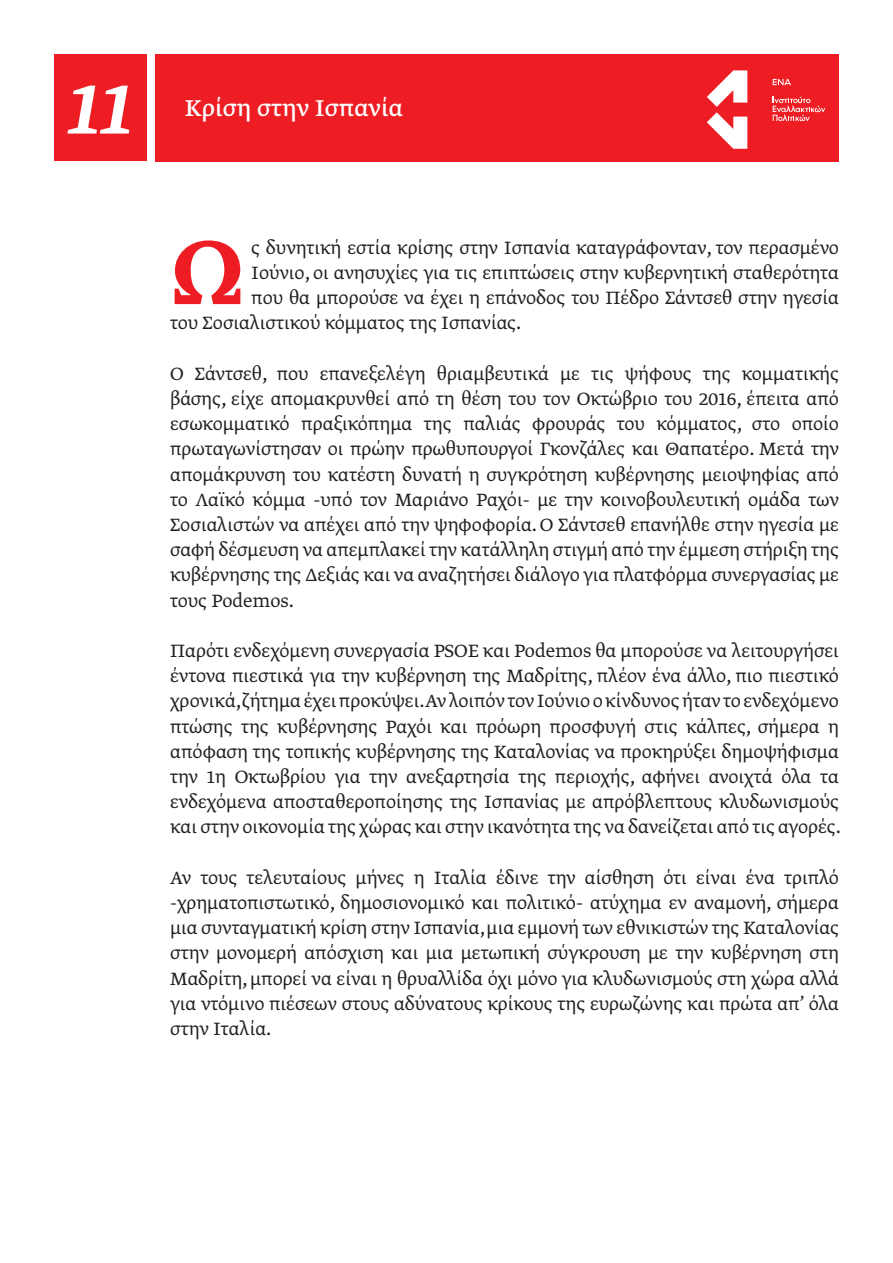
<style>
.page{position:relative;width:893px;height:1263px;background:#fff}
.page>*{position:absolute;margin:0;border:0;box-sizing:border-box;transform-origin:0 0}
.t1{font:500 107.4px "Greta Text Pro";color:#ee1d23}
.t2{font:italic 500 84.9px "Greta Text Pro";color:#fff}
.t3{font:27px "Greta Text Pro";color:#fff}
.t4{font:300 21px/25.2px "Greta Text Pro";color:#231f20;text-align:justify}
</style>
<div class="page">
<div style="left:54px;top:54px;width:93px;height:107px;background:#ee1d23"></div>
<div style="left:155px;top:54px;width:684px;height:108px;background:#ee1d23"></div>
<svg style="left:773px;top:79px;width:18px;height:6px"></svg>
<svg style="left:707px;top:70px;width:40px;height:79px"></svg>
<svg style="left:773px;top:97px;width:52px;height:24px"></svg>
<h2 class="t2" style="left:66px;top:54px;width:66px">11</h2>
<p class="t3" style="left:185px;top:91px;width:220px">Κρίση στην Ισπανία</p>
<h1 class="t1" style="left:170px;top:203px;width:76px">Ω</h1>
<p class="t4" style="left:251px;top:236px;width:589px">ς δυνητική εστία κρίσης στην Ισπανία καταγράφονταν, τον περασμένο</p>
<p class="t4" style="left:251px;top:261px;width:589px">Ιούνιο, οι ανησυχίες για τις επιπτώσεις στην κυβερνητική σταθερότητα</p>
<p class="t4" style="left:251px;top:286px;width:589px">που θα μπορούσε να έχει η επάνοδος του Πέδρο Σάντσεθ στην ηγεσία</p>
<p class="t4" style="left:170px;top:311px;width:353px">του Σοσιαλιστικού κόμματος της Ισπανίας.</p>
<p class="t4" style="left:170px;top:362px;width:670px">Ο Σάντσεθ, που επανεξελέγη θριαμβευτικά με τις ψήφους της κομματικής βάσης, είχε απομακρυνθεί από τη θέση του τον Οκτώβριο του 2016, έπειτα από εσωκομματικό πραξικόπημα της παλιάς φρουράς του κόμματος, στο οποίο πρωταγωνίστησαν οι πρώην πρωθυπουργοί Γκονζάλες και Θαπατέρο. Μετά την απομάκρυνση του κατέστη δυνατή η συγκρότηση κυβέρνησης μειοψηφίας από το Λαϊκό κόμμα -υπό τον Μαριάνο Ραχόι- με την κοινοβουλευτική ομάδα των Σοσιαλιστών να απέχει από την ψηφοφορία. Ο Σάντσεθ επανήλθε στην ηγεσία με σαφή δέσμευση να απεμπλακεί την κατάλληλη στιγμή από την έμμεση στήριξη της κυβέρνησης της Δεξιάς και να αναζητήσει διάλογο για πλατφόρμα συνεργασίας με τους Podemos.</p>
<p class="t4" style="left:170px;top:639px;width:672px">Παρότι ενδεχόμενη συνεργασία PSOE και Podemos θα μπορούσε να λειτουργήσει έντονα πιεστικά για την κυβέρνηση της Μαδρίτης, πλέον ένα άλλο, πιο πιεστικό χρονικά,ζήτημα έχει προκύψει.Αν λοιπόν τον Ιούνιο ο κίνδυνος ήταν το ενδεχόμενο πτώσης της κυβέρνησης Ραχόι και πρόωρη προσφυγή στις κάλπες, σήμερα η απόφαση της τοπικής κυβέρνησης της Καταλονίας να προκηρύξει δημοψήφισμα την 1η Οκτωβρίου για την ανεξαρτησία της περιοχής, αφήνει ανοιχτά όλα τα ενδεχόμενα αποσταθεροποίησης της Ισπανίας με απρόβλεπτους κλυδωνισμούς και στην οικονομία της χώρας και στην ικανότητα της να δανείζεται από τις αγορές.</p>
<p class="t4" style="left:170px;top:866px;width:670px">Αν τους τελευταίους μήνες η Ιταλία έδινε την αίσθηση ότι είναι ένα τριπλό -χρηματοπιστωτικό, δημοσιονομικό και πολιτικό- ατύχημα εν αναμονή, σήμερα μια συνταγματική κρίση στην Ισπανία, μια εμμονή των εθνικιστών της Καταλονίας στην μονομερή απόσχιση και μια μετωπική σύγκρουση με την κυβέρνηση στη Μαδρίτη, μπορεί να είναι η θρυαλλίδα όχι μόνο για κλυδωνισμούς στη χώρα αλλά για ντόμινο πιέσεων στους αδύνατους κρίκους της ευρωζώνης και πρώτα απ’ όλα στην Ιταλία.</p>
</div>
